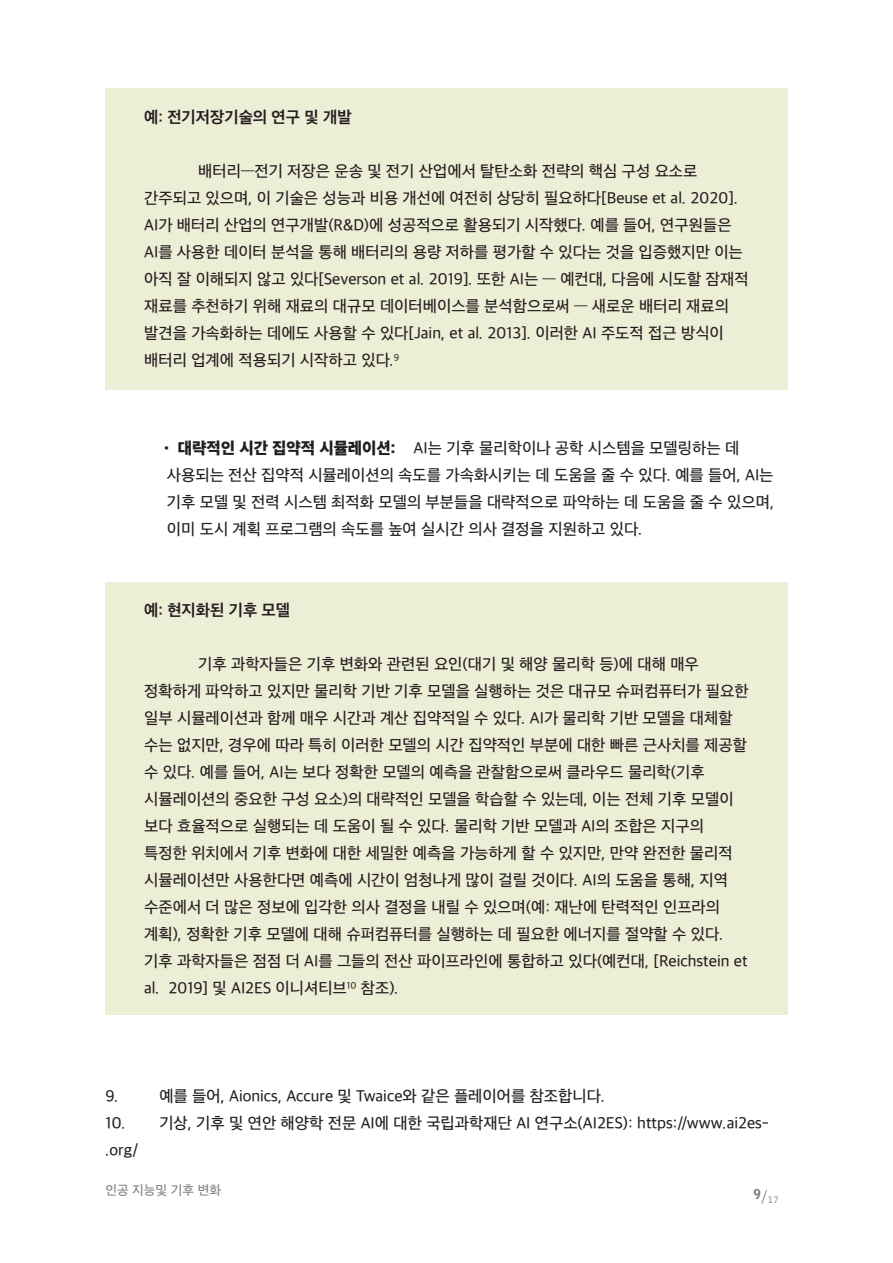
<style>
.page{position:relative;width:893px;height:1263px;background:#fff}
.page>*{position:absolute;margin:0;border:0;box-sizing:border-box;transform-origin:0 0}
.t1{font:500 16.5px/27px "Apple SD Gothic Neo";color:#231f20}
.t2{font:700 16.5px "Apple SD Gothic Neo";color:#231f20}
.t3{font:500 13.5px "Apple SD Gothic Neo";color:#808285}
.t4{font:10.5px "Bell Gothic BT";color:#808285}
.s1{font-weight:700}
.s2{font-weight:800}
.s3{font-size:18px}
</style>
<div class="page">
<div style="left:105px;top:89px;width:683px;height:301px;background:#edeed6"></div>
<div style="left:105px;top:582px;width:683px;height:433px;background:#edeed6"></div>
<p class="t2" style="left:144px;top:108px;width:209px">예: 전기저장기술의 연구 및 개발</p>
<p class="t1" style="left:144px;top:159px;width:606px;text-indent:54px">배터리—전기 저장은 운송 및 전기 산업에서 탈탄소화 전략의 핵심 구성 요소로 간주되고 있으며, 이 기술은 성능과 비용 개선에 여전히 상당히 필요하다[Beuse et al. 2020].<br>AI가 배터리 산업의 연구개발(R&amp;D)에 성공적으로 활용되기 시작했다. 예를 들어, 연구원들은 AI를 사용한 데이터 분석을 통해 배터리의 용량 저하를 평가할 수 있다는 것을 입증했지만 이는 아직 잘 이해되지 않고 있다[Severson et al. 2019]. 또한 AI는 — 예컨대, 다음에 시도할 잠재적 재료를 추천하기 위해 재료의 대규모 데이터베이스를 분석함으로써 — 새로운 배터리 재료의 발견을 가속화하는 데에도 사용할 수 있다[Jain, et al. 2013]. 이러한 AI 주도적 접근 방식이 배터리 업계에 적용되기 시작하고 있다.<sup>9</sup></p>
<p class="t1" style="left:167px;top:435px;width:609px;text-indent:-8px"><span class="s1">•</span> <span class="s2">대략적인 시간 집약적 시뮬레이션:</span> AI는 기후 물리학이나 공학 시스템을 모델링하는 데 사용되는 전산 집약적 시뮬레이션의 속도를 가속화시키는 데 도움을 줄 수 있다. 예를 들어, AI는 기후 모델 및 전력 시스템 최적화 모델의 부분들을 대략적으로 파악하는 데 도움을 줄 수 있으며, 이미 도시 계획 프로그램의 속도를 높여 실시간 의사 결정을 지원하고 있다.</p>
<p class="t2" style="left:144px;top:601px;width:147px">예: 현지화된 기후 모델</p>
<p class="t1" style="left:144px;top:652px;width:606px;text-indent:54px">기후 과학자들은 기후 변화와 관련된 요인(대기 및 해양 물리학 등)에 대해 매우 정확하게 파악하고 있지만 물리학 기반 기후 모델을 실행하는 것은 대규모 슈퍼컴퓨터가 필요한 일부 시뮬레이션과 함께 매우 시간과 계산 집약적일 수 있다. AI가 물리학 기반 모델을 대체할 수는 없지만, 경우에 따라 특히 이러한 모델의 시간 집약적인 부분에 대한 빠른 근사치를 제공할 수 있다. 예를 들어, AI는 보다 정확한 모델의 예측을 관찰함으로써 클라우드 물리학(기후 시뮬레이션의 중요한 구성 요소)의 대략적인 모델을 학습할 수 있는데, 이는 전체 기후 모델이 보다 효율적으로 실행되는 데 도움이 될 수 있다. 물리학 기반 모델과 AI의 조합은 지구의 특정한 위치에서 기후 변화에 대한 세밀한 예측을 가능하게 할 수 있지만, 만약 완전한 물리적 시뮬레이션만 사용한다면 예측에 시간이 엄청나게 많이 걸릴 것이다. AI의 도움을 통해, 지역 수준에서 더 많은 정보에 입각한 의사 결정을 내릴 수 있으며(예: 재난에 탄력적인 인프라의 계획), 정확한 기후 모델에 대해 슈퍼컴퓨터를 실행하는 데 필요한 에너지를 절약할 수 있다. 기후 과학자들은 점점 더 AI를 그들의 전산 파이프라인에 통합하고 있다(예컨대, [Reichstein et al. 2019] 및 AI2ES 이니셔티브<sup>10</sup> 참조).</p>
<p class="t1" style="left:105px;top:1083px;width:15px">9.</p>
<p class="t1" style="left:159px;top:1083px;width:447px">예를 들어, Aionics, Accure 및 Twaice와 같은 플레이어를 참조합니다.</p>
<p class="t1" style="left:105px;top:1110px;width:665px">10. 기상, 기후 및 연안 해양학 전문 AI에 대한 국립과학재단 AI 연구소(AI2ES): https://www.ai2es-.org/</p>
<p class="t3" style="left:105px;top:1182px;width:117px">인공 지능및 기후 변화</p>
<p class="t4" style="left:753px;top:1193px;width:27px"><sup>9</sup><span class="s3">/</span>17</p>
</div>
